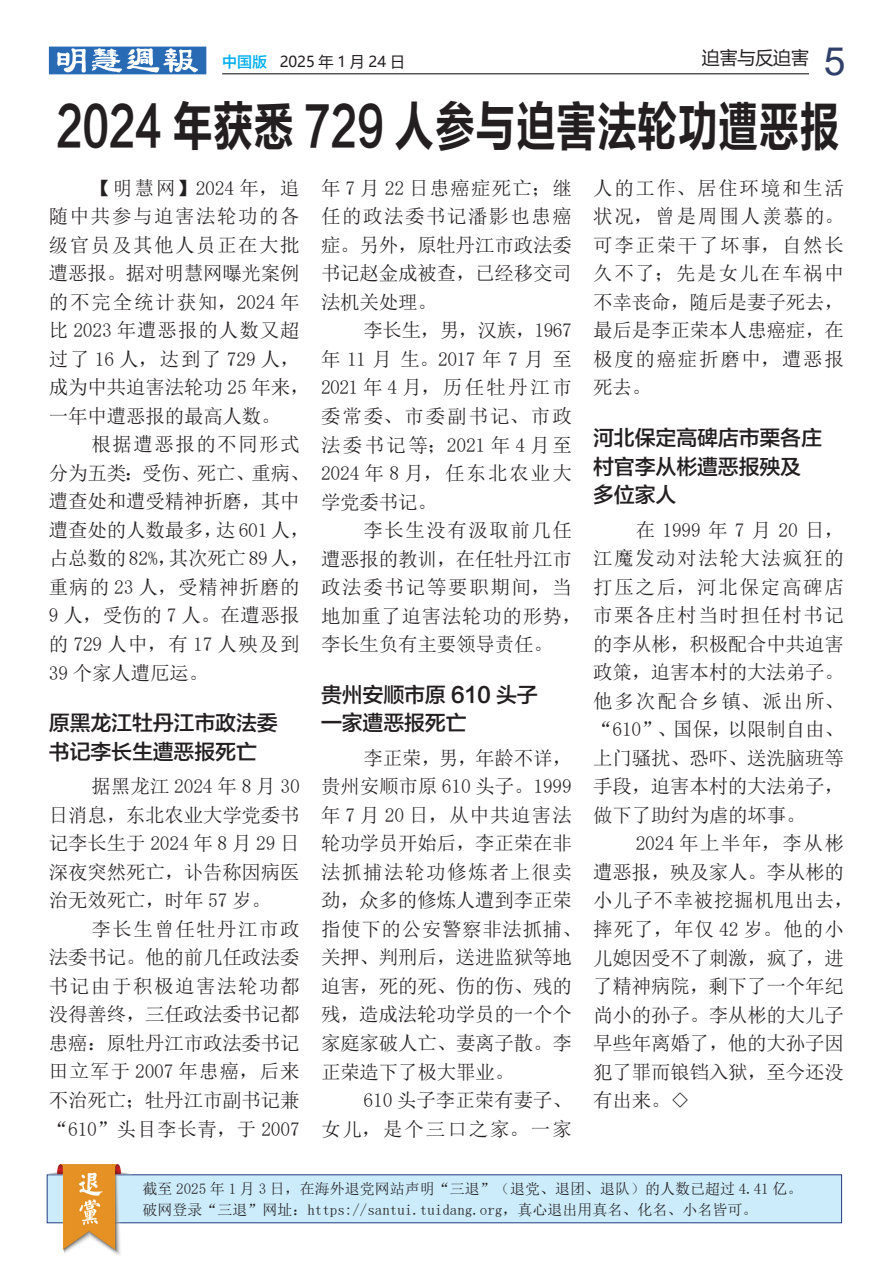
<style>
.page{position:relative;width:893px;height:1263px;background:#fff}
.page>*{position:absolute;margin:0;border:0;box-sizing:border-box;transform-origin:0 0}
.t1{font:54px "FZLTCHK GBK1 0";color:#231f20;scale:.75 1}
.t2{font:39px "Arial";color:#30406a}
.t3{font:21px/28.5px "FZLTZHK GBK1 0";letter-spacing:-.01em;color:#231f20}
.t4{font:19.5px/28.5px "N Sim Sun";letter-spacing:-.01em;color:#231f20;text-align:justify}
.t5{font:19.5px/28.5px "N Sim Sun";letter-spacing:.02em;color:#231f20}
.t6{font:19.5px/28.5px "N Sim Sun";letter-spacing:.035em;color:#231f20}
.t7{font:18px "Microsoft Ya Hei";letter-spacing:-.01em;color:#231f20}
.t8{font:15px/21px "Sim Sun";color:#231f20}
.t9{font:15px "Microsoft Ya Hei";color:#231f20}
.s1{font-family:"FZLTZHK GBK1 0";color:#00aeef}
</style>
<div class="page">
<hr style="left:222px;top:73px;width:587px;height:1px;background:#231f20">
<svg style="left:49px;top:47px;width:157px;height:27px"></svg>
<div style="left:47px;top:1174px;width:795px;height:49px;background:#ccecfb;border:1px solid #213d7f"></div>
<img style="left:47px;top:1164px;width:84px;height:91px">
<p class="t9" style="left:222px;top:51px;width:184px"><span class="s1">中国版</span> 2025 年 1 月 24 日</p>
<h2 class="t2" style="left:824px;top:34px;width:23px">5</h2>
<p class="t7" style="left:702px;top:46px;width:109px">迫害与反迫害</p>
<h1 class="t1" style="left:56px;top:97px;width:1046px">2024 年获悉 729 人参与迫害法轮功遭恶报</h1>
<p class="t5" style="left:49px;top:174px;width:262px;text-indent:43px">【明慧网】2024 年，追随中共参与迫害法轮功的各级官员及其他人员正在大批遭恶报。据对明慧网曝光案例的不完全统计获知，2024 年比 2023 年遭恶报的人数又超过了 16 人，达到了 729 人，成为中共迫害法轮功 25 年来，一年中遭恶报的最高人数。</p>
<p class="t4" style="left:49px;top:430px;width:262px;text-align:left;text-indent:43px">根据遭恶报的不同形式分为五类：受伤、死亡、重病、遭查处和遭受精神折磨，其中遭查处的人数最多，达 601 人，占总数的 82%，其次死亡 89人，重病的 23 人，受精神折磨的<br>9 人，受伤的 7 人。在遭恶报的 729 人中，有 17 人殃及到<br>39 个家人遭厄运。</p>
<p class="t3" style="left:49px;top:709px;width:230px">原黑龙江牡丹江市政法委书记李长生遭恶报死亡</p>
<p class="t4" style="left:49px;top:772px;width:252px;text-indent:43px">据黑龙江 2024 年 8 月 30日消息，东北农业大学党委书记李长生于 2024 年 8 月 29 日深夜突然死亡，讣告称因病医治无效死亡，时年 57 岁。</p>
<p class="t4" style="left:49px;top:915px;width:252px;text-indent:43px">李长生曾任牡丹江市政法委书记。他的前几任政法委书记由于积极迫害法轮功都没得善终，三任政法委书记都患癌：原牡丹江市政法委书记田立军于 2007 年患癌，后来不治死亡；牡丹江市副书记兼“610”头目李长青，于 2007</p>
<p class="t4" style="left:321px;top:174px;width:252px">年 7 月 22 日患癌症死亡；继任的政法委书记潘影也患癌症。另外，原牡丹江市政法委书记赵金成被查，已经移交司法机关处理。</p>
<p class="t4" style="left:321px;top:316px;width:252px;text-indent:43px">李长生，男，汉族，1967年11月生。2017年7月至2021 年 4 月，历任牡丹江市委常委、市委副书记、市政法委书记等；2021 年 4 月至2024 年 8 月，任东北农业大学党委书记。</p>
<p class="t6" style="left:321px;top:516px;width:262px;text-indent:43px">李长生没有汲取前几任遭恶报的教训，在任牡丹江市政法委书记等要职期间，当地加重了迫害法轮功的形势，李长生负有主要领导责任。</p>
<p class="t3" style="left:321px;top:681px;width:218px">贵州安顺市原 610 头子一家遭恶报死亡</p>
<p class="t4" style="left:321px;top:744px;width:262px;text-align:left;text-indent:43px">李正荣，男，年龄不详，贵州安顺市原 610 头子。1999年 7 月 20 日，从中共迫害法轮功学员开始后，李正荣在非法抓捕法轮功修炼者上很卖劲，众多的修炼人遭到李正荣指使下的公安警察非法抓捕、关押、判刑后，送进监狱等地迫害，死的死、伤的伤、残的残，造成法轮功学员的一个个家庭家破人亡、妻离子散。李正荣造下了极大罪业。</p>
<p class="t4" style="left:321px;top:1086px;width:252px;text-align:right">610 头子李正荣有妻子、<br>女儿，是个三口之家。一家</p>
<p class="t4" style="left:593px;top:174px;width:252px">人的工作、居住环境和生活状况，曾是周围人羡慕的。可李正荣干了坏事，自然长久不了；先是女儿在车祸中不幸丧命，随后是妻子死去，最后是李正荣本人患癌症，在极度的癌症折磨中，遭恶报死去。</p>
<p class="t3" style="left:593px;top:424px;width:230px">河北保定高碑店市栗各庄村官李从彬遭恶报殃及多位家人</p>
<p class="t4" style="left:593px;top:516px;width:252px;text-indent:43px">在1999年7月20日，江魔发动对法轮大法疯狂的打压之后，河北保定高碑店市栗各庄村当时担任村书记的李从彬，积极配合中共迫害政策，迫害本村的大法弟子。他多次配合乡镇、派出所、“610”、国保，以限制自由、上门骚扰、恐吓、送洗脑班等手段，迫害本村的大法弟子，做下了助纣为虐的坏事。</p>
<p class="t4" style="left:593px;top:829px;width:262px;text-align:left;text-indent:43px">2024 年上半年，李从彬遭恶报，殃及家人。李从彬的小儿子不幸被挖掘机甩出去，摔死了，年仅 42 岁。他的小儿媳因受不了刺激，疯了，进了精神病院，剩下了一个年纪尚小的孙子。李从彬的大儿子早些年离婚了，他的大孙子因犯了罪而锒铛入狱，至今还没有出来。◇</p>
<p class="t8" style="left:142px;top:1178px;width:662px">截至 2025 年 1 月 3 日，在海外退党网站声明“三退”（退党、退团、退队）的人数已超过 4.41 亿。破网登录“三退”网址：https://santui.tuidang.org，真心退出用真名、化名、小名皆可。</p>
</div>
